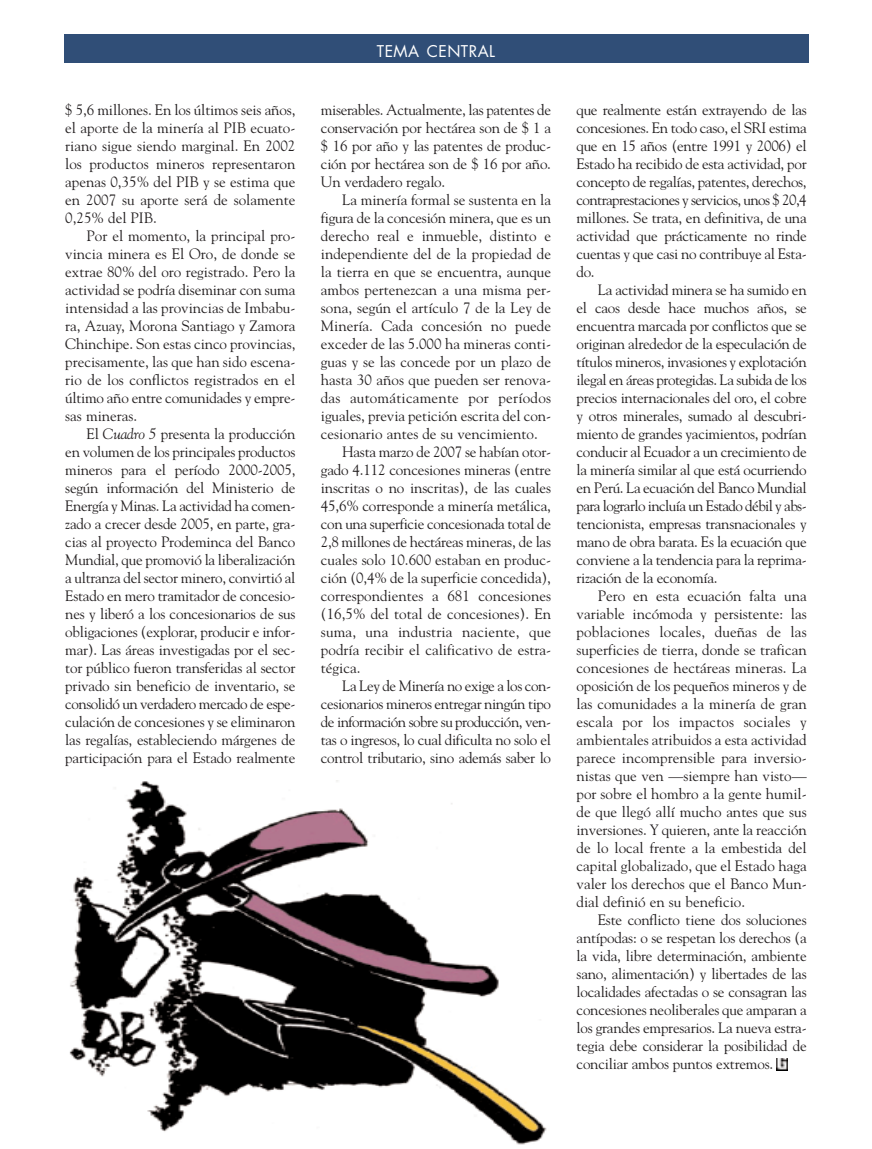
<style>
.page{position:relative;width:872px;height:1149px;background:#fff}
.page>*{position:absolute;margin:0;border:0;box-sizing:border-box;transform-origin:0 0}
.t1{font:15.75px "Futura";letter-spacing:.025em;color:#fff}
.t2{font:15px/18px "Goudy";letter-spacing:-.005em;color:#231f20;text-align:justify}
.t3{font:15px "Goudy";letter-spacing:-.025em;color:#231f20}
.t4{font:15px "Goudy";letter-spacing:-.035em;color:#231f20}
.t5{font:15px "Goudy";letter-spacing:.015em;color:#231f20}
.t6{font:15px "Goudy";letter-spacing:-.03em;color:#231f20}
.s1{font-style:italic}
</style>
<div class="page">
<div style="left:64px;top:34px;width:744px;height:29px;background:#304e77"></div>
<svg style="left:776px;top:1058px;width:11px;height:11px"></svg>
<img style="left:69px;top:780px;width:478px;height:365px">
<p class="t2" style="left:65px;top:100px;width:232px">$ 5,6 millones. En los últimos seis años, el aporte de la minería al PIB ecuato&shy;riano sigue siendo marginal. En 2002 los productos mineros representaron apenas 0,35% del PIB y se estima que en 2007 su aporte será de solamente 0,25% del PIB.</p>
<p class="t2" style="left:65px;top:226px;width:232px;text-indent:21px">Por el momento, la principal pro&shy;vincia minera es El Oro, de donde se extrae 80% del oro registrado. Pero la actividad se podría diseminar con suma intensidad a las provincias de Imbabu&shy;ra, Azuay, Morona Santiago y Zamora Chinchipe. Son estas cinco provincias, precisamente, las que han sido escena&shy;rio de los conflictos registrados en el último año entre comunidades y empre&shy;sas mineras.</p>
<p class="t2" style="left:65px;top:424px;width:232px;text-indent:21px">El <span class="s1">Cuadro 5</span> presenta la producción en volumen de los principales productos mineros para el período 2000-2005, según información del Ministerio de Energía y Minas. La actividad ha comen&shy;zado a crecer desde 2005, en parte, gra&shy;cias al proyecto Prodeminca del Banco Mundial, que promovió la liberalización a ultranza del sector minero, convirtió al Estado en mero tramitador de concesio&shy;nes y liberó a los concesionarios de sus obligaciones (explorar, producir e infor&shy;mar). Las áreas investigadas por el sec&shy;tor público fueron transferidas al sector privado sin beneficio de inventario, se consolidó un verdadero mercado de espe&shy;culación de concesiones y se eliminaron las regalías, estableciendo márgenes de participación para el Estado realmente</p>
<p class="t1" style="left:377px;top:44px;width:120px">TEMA CENTRAL</p>
<p class="t2" style="left:321px;top:100px;width:232px">miserables. Actualmente, las patentes de conservación por hectárea son de $ 1 a $ 16 por año y las patentes de produc&shy;ción por hectárea son de $ 16 por año.<br>Un verdadero regalo.</p>
<p class="t2" style="left:342px;top:190px;width:210px">La minería formal se sustenta en la</p>
<p class="t2" style="left:321px;top:208px;width:232px">figura de la concesión minera, que es un</p>
<p class="t2" style="left:321px;top:226px;width:232px">derecho real e inmueble, distinto e</p>
<p class="t2" style="left:321px;top:244px;width:232px">independiente del de la propiedad de</p>
<p class="t2" style="left:321px;top:262px;width:232px">la tierra en que se encuentra, aunque</p>
<p class="t2" style="left:321px;top:280px;width:232px">ambos pertenezcan a una misma per-</p>
<p class="t2" style="left:321px;top:298px;width:232px">sona, según el artículo 7 de la Ley de</p>
<p class="t2" style="left:321px;top:316px;width:232px">Minería. Cada concesión no puede</p>
<p class="t2" style="left:321px;top:334px;width:232px">exceder de las 5.000 ha mineras conti-</p>
<p class="t2" style="left:321px;top:352px;width:232px">guas y se las concede por un plazo de</p>
<p class="t2" style="left:321px;top:370px;width:232px">hasta 30 años que pueden ser renova-</p>
<p class="t5" style="left:321px;top:389px;width:232px">das automáticamente por períodos</p>
<p class="t2" style="left:321px;top:406px;width:232px">iguales, previa petición escrita del con-</p>
<p class="t2" style="left:321px;top:424px;width:218px">cesionario antes de su vencimiento.</p>
<p class="t2" style="left:342px;top:442px;width:210px">Hasta marzo de 2007 se habían otor-</p>
<p class="t2" style="left:321px;top:460px;width:232px">gado 4.112 concesiones mineras (entre</p>
<p class="t2" style="left:321px;top:478px;width:232px">inscritas o no inscritas), de las cuales</p>
<p class="t2" style="left:321px;top:496px;width:232px">45,6% corresponde a minería metálica,</p>
<p class="t3" style="left:321px;top:515px;width:232px">con una superficie concesionada total de</p>
<p class="t3" style="left:321px;top:533px;width:232px">2,8 millones de hectáreas mineras, de las</p>
<p class="t2" style="left:321px;top:550px;width:232px">cuales solo 10.600 estaban en produc-</p>
<p class="t2" style="left:321px;top:568px;width:232px">ción (0,4% de la superficie concedida),</p>
<p class="t2" style="left:321px;top:586px;width:232px">correspondientes a 681 concesiones</p>
<p class="t2" style="left:321px;top:604px;width:232px">(16,5% del total de concesiones). En</p>
<p class="t2" style="left:321px;top:622px;width:232px">suma, una industria naciente, que</p>
<p class="t2" style="left:321px;top:640px;width:232px">podría recibir el calificativo de estra-</p>
<p class="t2" style="left:321px;top:658px;width:41px">tégica.</p>
<p class="t6" style="left:342px;top:677px;width:210px">La Ley de Minería no exige a los con-</p>
<p class="t3" style="left:321px;top:695px;width:232px">cesionarios mineros entregar ningún tipo</p>
<p class="t4" style="left:321px;top:713px;width:232px">de información sobre su producción, ven-</p>
<p class="t2" style="left:321px;top:730px;width:232px">tas o ingresos, lo cual dificulta no solo el</p>
<p class="t2" style="left:321px;top:748px;width:232px">control tributario, sino además saber lo</p>
<p class="t2" style="left:576px;top:100px;width:232px">que realmente están extrayendo de las concesiones. En todo caso, el SRI estima que en 15 años (entre 1991 y 2006) el Estado ha recibido de esta actividad, por concepto de regalías, patentes, derechos, contraprestaciones y servicios, unos $ 20,4 millones. Se trata, en definitiva, de una actividad que prácticamente no rinde cuentas y que casi no contribuye al Esta&shy;do.</p>
<p class="t2" style="left:576px;top:280px;width:232px;text-indent:21px">La actividad minera se ha sumido en el caos desde hace muchos años, se encuentra marcada por conflictos que se originan alrededor de la especulación de títulos mineros, invasiones y explotación ilegal en áreas protegidas. La subida de los precios internacionales del oro, el cobre y otros minerales, sumado al descubri&shy;miento de grandes yacimientos, podrían conducir al Ecuador a un crecimiento de la minería similar al que está ocurriendo en Perú. La ecuación del Banco Mundial para lograrlo incluía un Estado débil y abs&shy;tencionista, empresas transnacionales y mano de obra barata. Es la ecuación que conviene a la tendencia para la reprima&shy;rización de la economía.</p>
<p class="t2" style="left:576px;top:586px;width:232px;text-indent:21px">Pero en esta ecuación falta una variable incómoda y persistente: las poblaciones locales, dueñas de las superficies de tierra, donde se trafican concesiones de hectáreas mineras. La oposición de los pequeños mineros y de las comunidades a la minería de gran escala por los impactos sociales y ambientales atribuidos a esta actividad parece incomprensible para inversio&shy;nistas que ven —siempre han visto— por sobre el hombro a la gente humil&shy;de que llegó allí mucho antes que sus inversiones. Y quieren, ante la reacción de lo local frente a la embestida del capital globalizado, que el Estado haga valer los derechos que el Banco Mun&shy;dial definió en su beneficio.</p>
<p class="t2" style="left:576px;top:910px;width:232px;text-indent:21px">Este conflicto tiene dos soluciones antípodas: o se respetan los derechos (a la vida, libre determinación, ambiente sano, alimentación) y libertades de las localidades afectadas o se consagran las concesiones neoliberales que amparan a los grandes empresarios. La nueva estra&shy;tegia debe considerar la posibilidad de conciliar ambos puntos extremos.</p>
</div>
